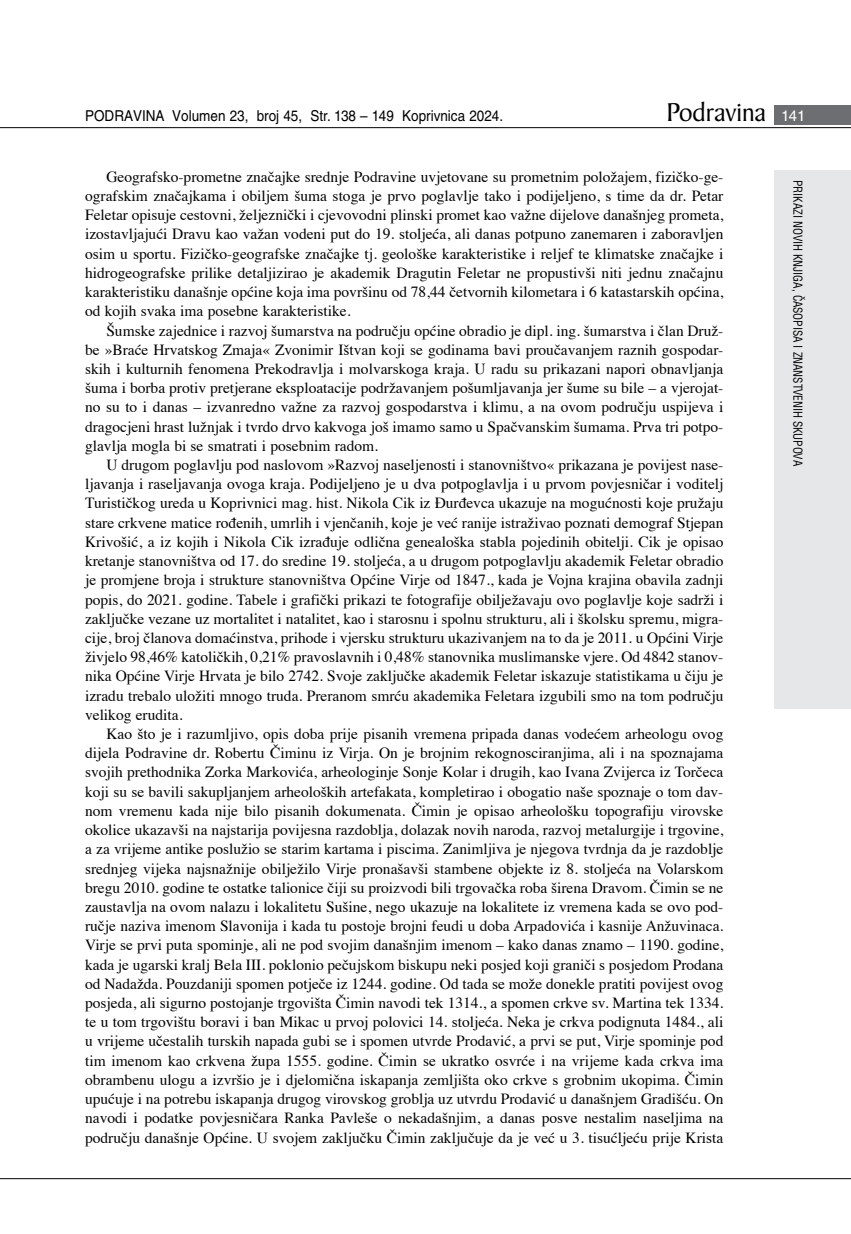
<style>
.page{position:relative;width:851px;height:1234px;background:#fff}
.page>*{position:absolute;margin:0;border:0;box-sizing:border-box;transform-origin:0 0}
.t1{font:27.6px "Baker Signet BT";color:#000}
.t2{font:15.45px/19.2px "Times";color:#000;text-align:justify}
.t3{font:15px "Helvetica LT Skin 29";color:#000;scale:.9 1}
.t4{font:condensed 12px "Helvetica LT Skin 29";letter-spacing:-.005em;color:#000;scale:.95 1}
.s1{font-family:"Helvetica LT Skin 29";font-size:15px;color:#fff}
</style>
<div class="page">
<div style="left:774px;top:170px;width:76px;height:538px;background:#e6e7e8"></div>
<div style="left:774px;top:105px;width:76px;height:19px;background:#6d6e71"></div>
<hr style="left:0;top:127px;width:850px;height:1px;background:#000">
<hr style="left:0;top:1177px;width:850px;height:1px;background:#000">
<p class="t3" style="left:85px;top:107px;width:466px">PODRAVINA Volumen 23, broj 45, Str. 138 – 149 Koprivnica 2024.</p>
<h1 class="t1" style="left:666px;top:95px;width:141px">Podravina <span class="s1">141</span></h1>
<p class="t2" style="left:106px;top:166px;width:618px">Geografsko-prometne značajke srednje Podravine uvjetovane su prometnim položajem, fizičko-ge-</p>
<p class="t2" style="left:85px;top:185px;width:639px">ografskim značajkama i obiljem šuma stoga je prvo poglavlje tako i podijeljeno, s time da dr. Petar Feletar opisuje cestovni, željeznički i cjevovodni plinski promet kao važne dijelove današnjeg prometa, izostavljajući Dravu kao važan vodeni put do 19. stoljeća, ali danas potpuno zanemaren i zaboravljen osim u sportu. Fizičko-geografske značajke tj. geološke karakteristike i reljef te klimatske značajke i hidrogeografske prilike detaljizirao je akademik Dragutin Feletar ne propustivši niti jednu značajnu karakteristiku današnje općine koja ima površinu od 78,44 četvornih kilometara i 6 katastarskih općina, od kojih svaka ima posebne karakteristike.</p>
<p class="t2" style="left:85px;top:319px;width:639px;text-indent:21px">Šumske zajednice i razvoj šumarstva na području općine obradio je dipl. ing. šumarstva i član Druž&shy;be »Braće Hrvatskog Zmaja« Zvonimir Ištvan koji se godinama bavi proučavanjem raznih gospodar&shy;skih i kulturnih fenomena Prekodravlja i molvarskoga kraja. U radu su prikazani napori obnavljanja šuma i borba protiv pretjerane eksploatacije podržavanjem pošumljavanja jer šume su bile – a vjerojat&shy;no su to i danas – izvanredno važne za razvoj gospodarstva i klimu, a na ovom području uspijeva i dragocjeni hrast lužnjak i tvrdo drvo kakvoga još imamo samo u Spačvanskim šumama. Prva tri potpo&shy;glavlja mogla bi se smatrati i posebnim radom.</p>
<p class="t2" style="left:85px;top:454px;width:639px;text-indent:21px">U drugom poglavlju pod naslovom »Razvoj naseljenosti i stanovništvo« prikazana je povijest nase&shy;ljavanja i raseljavanja ovoga kraja. Podijeljeno je u dva potpoglavlja i u prvom povjesničar i voditelj Turističkog ureda u Koprivnici mag. hist. Nikola Cik iz Đurđevca ukazuje na mogućnosti koje pružaju stare crkvene matice rođenih, umrlih i vjenčanih, koje je već ranije istraživao poznati demograf Stjepan Krivošić, a iz kojih i Nikola Cik izrađuje odlična genealoška stabla pojedinih obitelji. Cik je opisao kretanje stanovništva od 17. do sredine 19. stoljeća, a u drugom potpoglavlju akademik Feletar obradio je promjene broja i strukture stanovništva Općine Virje od 1847., kada je Vojna krajina obavila zadnji popis, do 2021. godine. Tabele i grafički prikazi te fotografije obilježavaju ovo poglavlje koje sadrži i zaključke vezane uz mortalitet i natalitet, kao i starosnu i spolnu strukturu, ali i školsku spremu, migra&shy;cije, broj članova domaćinstva, prihode i vjersku strukturu ukazivanjem na to da je 2011. u Općini Virje živjelo 98,46% katoličkih, 0,21% pravoslavnih i 0,48% stanovnika muslimanske vjere. Od 4842 stanov&shy;nika Općine Virje Hrvata je bilo 2742. Svoje zaključke akademik Feletar iskazuje statistikama u čiju je izradu trebalo uložiti mnogo truda. Preranom smrću akademika Feletara izgubili smo na tom području velikog erudita.</p>
<p class="t2" style="left:85px;top:722px;width:639px;text-indent:21px">Kao što je i razumljivo, opis doba prije pisanih vremena pripada danas vodećem arheologu ovog dijela Podravine dr. Robertu Čiminu iz Virja. On je brojnim rekognosciranjima, ali i na spoznajama svojih prethodnika Zorka Markovića, arheologinje Sonje Kolar i drugih, kao Ivana Zvijerca iz Torčeca koji su se bavili sakupljanjem arheoloških artefakata, kompletirao i obogatio naše spoznaje o tom dav&shy;nom vremenu kada nije bilo pisanih dokumenata. Čimin je opisao arheološku topografiju virovske okolice ukazavši na najstarija povijesna razdoblja, dolazak novih naroda, razvoj metalurgije i trgovine, a za vrijeme antike poslužio se starim kartama i piscima. Zanimljiva je njegova tvrdnja da je razdoblje srednjeg vijeka najsnažnije obilježilo Virje pronašavši stambene objekte iz 8. stoljeća na Volarskom bregu 2010. godine te ostatke talionice čiji su proizvodi bili trgovačka roba širena Dravom. Čimin se ne zaustavlja na ovom nalazu i lokalitetu Sušine, nego ukazuje na lokalitete iz vremena kada se ovo pod&shy;ručje naziva imenom Slavonija i kada tu postoje brojni feudi u doba Arpadovića i kasnije Anžuvinaca.<br>Virje se prvi puta spominje, ali ne pod svojim današnjim imenom – kako danas znamo – 1190. godine, kada je ugarski kralj Bela III. poklonio pečujskom biskupu neki posjed koji graniči s posjedom Prodana od Nadažda. Pouzdaniji spomen potječe iz 1244. godine. Od tada se može donekle pratiti povijest ovog posjeda, ali sigurno postojanje trgovišta Čimin navodi tek 1314., a spomen crkve sv. Martina tek 1334. te u tom trgovištu boravi i ban Mikac u prvoj polovici 14. stoljeća. Neka je crkva podignuta 1484., ali u vrijeme učestalih turskih napada gubi se i spomen utvrde Prodavić, a prvi se put, Virje spominje pod tim imenom kao crkvena župa 1555. godine. Čimin se ukratko osvrće i na vrijeme kada crkva ima obrambenu ulogu a izvršio je i djelomična iskapanja zemljišta oko crkve s grobnim ukopima. Čimin upućuje i na potrebu iskapanja drugog virovskog groblja uz utvrdu Prodavić u današnjem Gradišću. On navodi i podatke povjesničara Ranka Pavleše o nekadašnjim, a danas posve nestalim naseljima na području današnje Općine. U svojem zaključku Čimin zaključuje da je već u 3. tisućljeću prije Krista</p>
<p class="t4" style="left:805px;top:180px;width:302px;rotate:90deg">PRIKAZI NOVIH KNJIGA, ČASOPISA I ZNANSTVENIH SKUPOVA</p>
</div>
